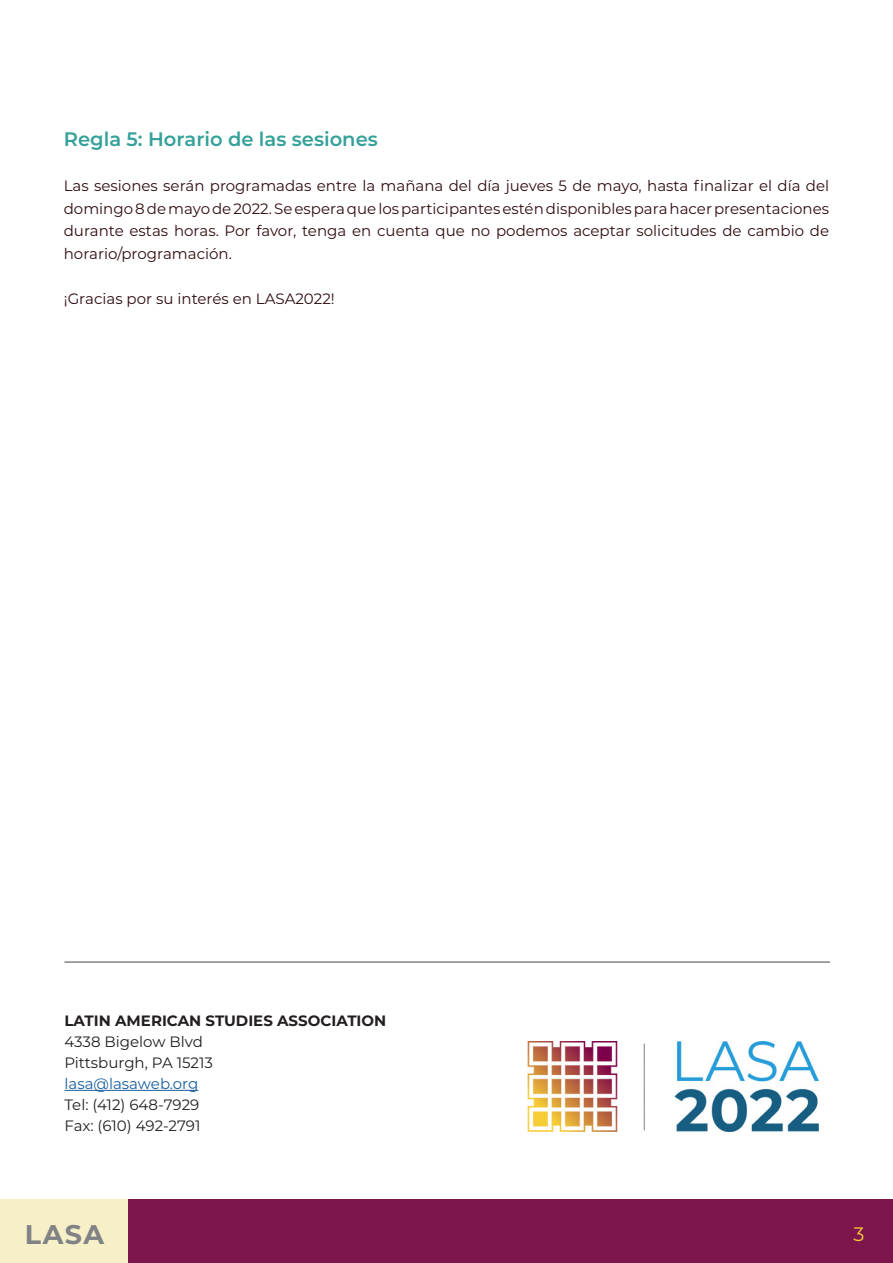
<style>
.page{position:relative;width:893px;height:1263px;background:#fff}
.page>*{position:absolute;margin:0;border:0;box-sizing:border-box;transform-origin:0 0}
.t1{font:700 27px "Montserrat";color:#808285}
.t2{font:600 19.5px "Montserrat";color:#35a199}
.t3{font:19.5px "Montserrat";color:#f8ce34}
.t4{font:15px/22.5px "Montserrat";color:#300d0f;text-align:justify}
.Cuerpo_de_texto{font:15px "Montserrat";color:#231f20}
.Cuerpo_de_texto_resa{font:700 15px "Montserrat";color:#231f20}
.Cuerpo_de_texto-2{font:15px "Montserrat";color:#175d9e}
</style>
<div class="page">
<div style="left:0;top:1199px;width:129px;height:64px;background:#f6efc7"></div>
<div style="left:129px;top:1199px;width:764px;height:64px;background:#7d164c"></div>
<hr style="left:64px;top:1090px;width:134px;height:1px;background:#175d9e">
<hr style="left:64px;top:961px;width:766px;height:2px;background:#808285">
<img style="left:528px;top:1042px;width:291px;height:89px">
<p class="t2" style="left:64px;top:126px;width:316px">Regla 5: Horario de las sesiones</p>
<p class="t4" style="left:64px;top:174px;width:767px">Las sesiones serán programadas entre la mañana del día jueves 5 de mayo, hasta finalizar el día del domingo 8 de mayo de 2022. Se espera que los participantes estén disponibles para hacer presentaciones durante estas horas. Por favor, tenga en cuenta que no podemos aceptar solicitudes de cambio de horario/programación.</p>
<p class="t4" style="left:64px;top:287px;width:272px">¡Gracias por su interés en LASA2022!</p>
<p class="Cuerpo_de_texto_resa" style="left:64px;top:1010px;width:323px">LATIN AMERICAN STUDIES ASSOCIATION</p>
<p class="Cuerpo_de_texto" style="left:64px;top:1031px;width:140px">4338 Bigelow Blvd</p>
<p class="Cuerpo_de_texto" style="left:64px;top:1052px;width:150px">Pittsburgh, PA 15213</p>
<p class="Cuerpo_de_texto-2" style="left:64px;top:1073px;width:135px">lasa@lasaweb.org</p>
<p class="Cuerpo_de_texto" style="left:64px;top:1094px;width:136px">Tel: (412) 648-7929</p>
<p class="Cuerpo_de_texto" style="left:64px;top:1115px;width:137px">Fax: (610) 492-2791</p>
<h1 class="t1" style="left:25px;top:1215px;width:81px">LASA</h1>
<h2 class="t3" style="left:853px;top:1220px;width:12px">3</h2>
</div>
